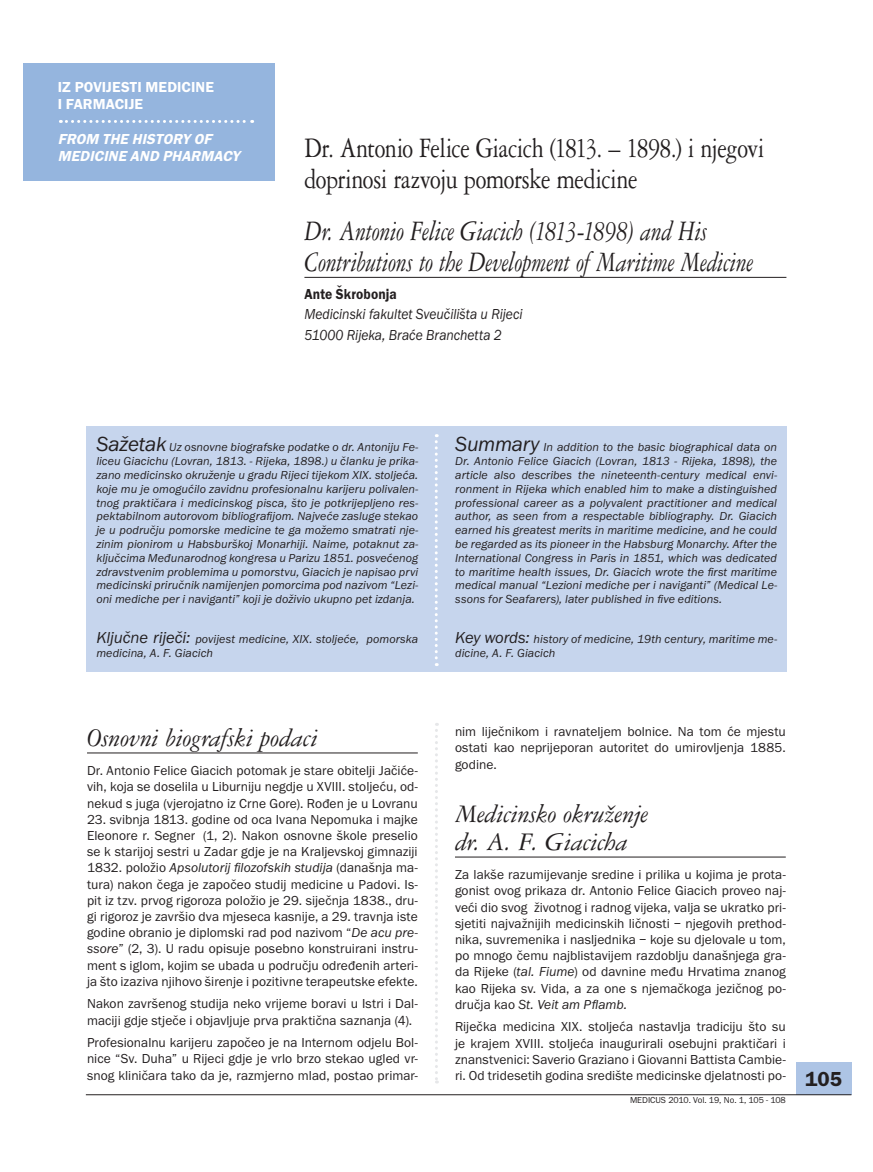
<style>
.page{position:relative;width:873px;height:1172px;background:#fff}
.page>*{position:absolute;margin:0;border:0;box-sizing:border-box;transform-origin:0 0}
.t1{font:italic 30px/30.8px "Garamond Three";letter-spacing:-.015em;color:#231f20;scale:.8 1}
.t2{font:30px/30.8px "Garamond Three";letter-spacing:-.025em;color:#231f20;scale:.8 1}
.t3{font:italic 27px/28.5px "Garamond Three";letter-spacing:-.015em;color:#231f20}
.t4{font:600 21px "Franklin Got ITCM";color:#231f20}
.t5{font:italic 15px/20.1px "Franklin Got ITCM";color:#231f20;scale:.9 1}
.t6{font:italic 600 15px/17.2px "Franklin Got ITCM";color:#fff}
.t7{font:600 15px/17.2px "Franklin Got ITCM";letter-spacing:.005em;color:#fff}
.t8{font:600 15px "Franklin Got ITCM";letter-spacing:.01em;color:#231f20;scale:.9 1}
.t9{font:13.5px/16.2px "Franklin Got ITCM";letter-spacing:.005em;color:#231f20;text-align:justify}
.t10{font:italic 12px/13.8px "Franklin Got ITCM";letter-spacing:.005em;color:#231f20;text-align:justify}
.t11{font:9px "Franklin Got ITCM";color:#231f20}
.s1{font-size:21px}
.s2{font-size:16.5px}
.s3{font-style:italic}
</style>
<div class="page">
<div style="left:796px;top:1062px;width:55px;height:33px;background:#adc4e5"></div>
<hr style="left:86px;top:1094px;width:765px;height:1px;background:#231f20">
<div style="left:23px;top:63px;width:252px;height:117px;background:#95b5de"></div>
<div style="left:86px;top:427px;width:701px;height:245px;background:#c6d5ed"></div>
<svg style="left:435px;top:434px;width:3px;height:232px"></svg>
<svg style="left:60px;top:120px;width:193px;height:3px"></svg>
<hr style="left:304px;top:277px;width:482px;height:1px;background:#231f20">
<svg style="left:435px;top:723px;width:3px;height:360px"></svg>
<hr style="left:87px;top:753px;width:331px;height:1px;background:#231f20">
<hr style="left:455px;top:857px;width:331px;height:1px;background:#231f20">
<p class="t7" style="left:58px;top:79px;width:158px">IZ POVIJESTI MEDICINE<br>I FARMACIJE</p>
<p class="t6" style="left:58px;top:130px;width:187px">FROM THE HISTORY OF<br>MEDICINE AND PHARMACY</p>
<h1 class="t2" style="left:304px;top:133px;width:577px">Dr. Antonio Felice Giacich (1813. – 1898.) i njegovi doprinosi razvoju pomorske medicine</h1>
<h1 class="t1" style="left:304px;top:216px;width:562px">Dr. Antonio Felice Giacich (1813-1898) and His<br>Contributions to the Development of Maritime Medicine</h1>
<p class="t8" style="left:304px;top:286px;width:104px">Ante Škrobonja</p>
<p class="t5" style="left:304px;top:305px;width:244px">Medicinski fakultet Sveučilišta u Rijeci<br>51000 Rijeka, Braće Branchetta 2</p>
<p class="t10" style="left:96px;top:441px;width:323px"><span class="s1">Sažetak</span> Uz osnovne biografske podatke o dr. Antoniju Fe&shy;liceu Giacichu (Lovran, 1813. - Rijeka, 1898.) u članku je prika&shy;zano medicinsko okruženje u gradu Rijeci tijekom XIX. stoljeća. koje mu je omogućilo zavidnu profesionalnu karijeru polivalen&shy;tnog praktičara i medicinskog pisca, što je potkrijepljeno res&shy;pektabilnom autorovom bibliografijom. Najveće zasluge stekao je u području pomorske medicine te ga možemo smatrati nje&shy;zinim pionirom u Habsburškoj Monarhiji. Naime, potaknut za&shy;ključcima Međunarodnog kongresa u Parizu 1851. posvećenog zdravstvenim problemima u pomorstvu, Giacich je napisao prvi medicinski priručnik namijenjen pomorcima pod nazivom “Lezi&shy;oni mediche per i naviganti” koji je doživio ukupno pet izdanja.</p>
<p class="t10" style="left:96px;top:633px;width:323px"><span class="s2">Ključne riječi:</span> povijest medicine, XIX. stoljeće, pomorska medicina, A. F. Giacich</p>
<h2 class="t3" style="left:87px;top:724px;width:232px">Osnovni biografski podaci</h2>
<p class="t9" style="left:87px;top:763px;width:332px">Dr. Antonio Felice Giacich potomak je stare obitelji Jačiće&shy;vih, koja se doselila u Liburniju negdje u XVIII. stoljeću, od&shy;nekud s juga (vjerojatno iz Crne Gore). Rođen je u Lovranu</p>
<p class="t9" style="left:87px;top:811px;width:332px">23. svibnja 1813. godine od oca Ivana Nepomuka i majke Eleonore r. Segner (1, 2). Nakon osnovne škole preselio se k starijoj sestri u Zadar gdje je na Kraljevskoj gimnaziji 1832. položio <span class="s3">Apsolutorij filozofskih studija</span> (današnja ma&shy;tura) nakon čega je započeo studij medicine u Padovi. Is&shy;pit iz tzv. prvog rigoroza položio je 29. siječnja 1838., dru&shy;gi rigoroz je završio dva mjeseca kasnije, a 29. travnja iste godine obranio je diplomski rad pod nazivom “<span class="s3">De acu pre&shy;ssore</span>” (2, 3). U radu opisuje posebno konstruirani instru&shy;ment s iglom, kojim se ubada u području određenih arteri&shy;ja što izaziva njihovo širenje i pozitivne terapeutske efekte.</p>
<p class="t9" style="left:87px;top:996px;width:332px">Nakon završenog studija neko vrijeme boravi u Istri i Dal&shy;maciji gdje stječe i objavljuje prva praktična saznanja (4).</p>
<p class="t9" style="left:87px;top:1035px;width:332px">Profesionalnu karijeru započeo je na Internom odjelu Bol&shy;nice “Sv. Duha” u Rijeci gdje je vrlo brzo stekao ugled vr&shy;snog kliničara tako da je, razmjerno mlad, postao primar-</p>
<p class="t10" style="left:455px;top:441px;width:323px"><span class="s1">Summary</span> In addition to the basic biographical data on Dr. Antonio Felice Giacich (Lovran, 1813 - Rijeka, 1898), the article also describes the nineteenth-century medical envi&shy;ronment in Rijeka which enabled him to make a distinguished professional career as a polyvalent practitioner and medical author, as seen from a respectable bibliography. Dr. Giacich earned his greatest merits in maritime medicine, and he could be regarded as its pioneer in the Habsburg Monarchy. After the International Congress in Paris in 1851, which was dedicated to maritime health issues, Dr. Giacich wrote the first maritime medical manual “Lezioni mediche per i naviganti” (Medical Le&shy;ssons for Seafarers), later published in five editions.</p>
<p class="t10" style="left:455px;top:633px;width:323px"><span class="s2">Key words:</span> history of medicine, 19th century, maritime me&shy;dicine, A. F. Giacich</p>
<p class="t9" style="left:455px;top:724px;width:332px">nim liječnikom i ravnateljem bolnice. Na tom će mjestu ostati kao neprijeporan autoritet do umirovljenja 1885. godine.</p>
<h2 class="t3" style="left:455px;top:800px;width:195px">Medicinsko okruženje dr. A. F. Giacicha</h2>
<p class="t9" style="left:455px;top:867px;width:332px">Za lakše razumijevanje sredine i prilika u kojima je prota&shy;gonist ovog prikaza dr. Antonio Felice Giacich proveo naj&shy;veći dio svog životnog i radnog vijeka, valja se ukratko pri&shy;sjetiti najvažnijih medicinskih ličnosti – njegovih prethod&shy;nika, suvremenika i nasljednika – koje su djelovale u tom, po mnogo čemu najblistavijem razdoblju današnjega gra&shy;da Rijeke (<span class="s3">tal. Fiume</span>) od davnine među Hrvatima znanog kao Rijeka sv. Vida, a za one s njemačkoga jezičnog po&shy;dručja kao <span class="s3">St. Veit am Pflamb.</span></p>
<p class="t9" style="left:455px;top:1019px;width:332px">Riječka medicina XIX. stoljeća nastavlja tradiciju što su je krajem XVIII. stoljeća inaugurirali osebujni praktičari i znanstvenici: Saverio Graziano i Giovanni Battista Cambie&shy;ri. Od tridesetih godina središte medicinske djelatnosti po-</p>
<p class="t11" style="left:630px;top:1095px;width:157px">MEDICUS 2010. Vol. 19, No. 1, 105 - 108</p>
<h3 class="t4" style="left:805px;top:1067px;width:38px">105</h3>
</div>
